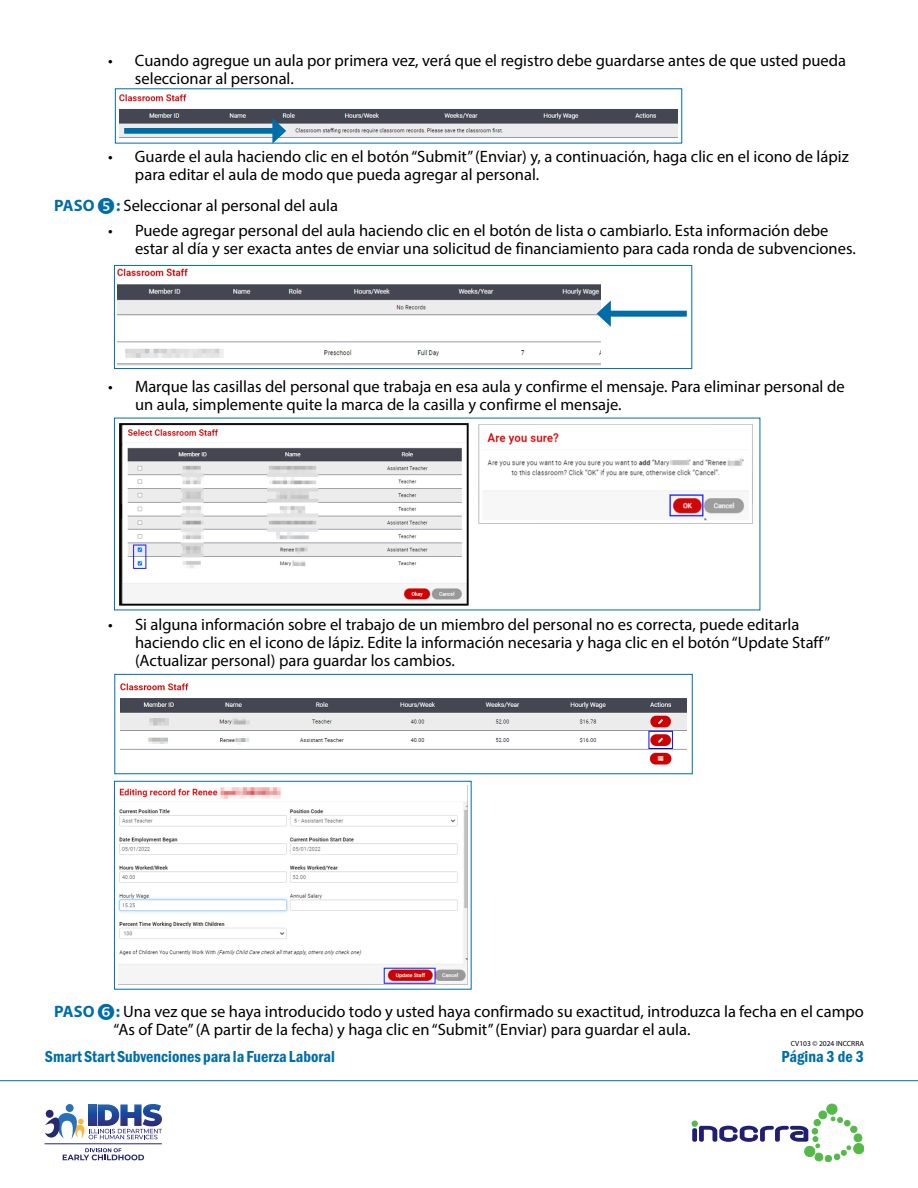
<style>
.page{position:relative;width:918px;height:1188px;background:#fff}
.page>*{position:absolute;margin:0;border:0;box-sizing:border-box;transform-origin:0 0}
.t1{font:16.5px/17.9px "Myriad Pro";color:#000}
.t2{font:16.5px "Franklin Gothic URW Con Dem";color:#006da9}
.t3{font:700 16.5px "Myriad Pro";letter-spacing:.01em;color:#006da9}
.t4{font:7.5px "Myriad Pro";color:#000}
.s1{font-weight:700;color:#006da9}
.s2{font-size:7.35px}
</style>
<div class="page">
<img style="left:119px;top:94px;width:559px;height:44px">
<div style="left:124px;top:128px;width:154px;height:6px;background:#006da9"></div>
<svg style="left:272px;top:118px;width:14px;height:26px"></svg>
<img style="left:118px;top:268px;width:483px;height:48px">
<img style="left:118px;top:341px;width:483px;height:25px">
<div style="left:606px;top:311px;width:81px;height:6px;background:#006da9"></div>
<svg style="left:597px;top:300px;width:14px;height:27px"></svg>
<div style="left:114px;top:265px;width:578px;height:104px;border:1px solid #006da9"></div>
<img style="left:119px;top:424px;width:350px;height:181px">
<img style="left:478px;top:424px;width:275px;height:100px">
<img style="left:120px;top:683px;width:566px;height:82px">
<div style="left:114px;top:674px;width:579px;height:100px;border:1px solid #006da9"></div>
<hr style="left:0;top:1080px;width:918px;height:1px;background:#006da9">
<div style="left:827px;top:1104px;width:10px;height:10px;background:#54b948;border:1px solid #54b948;border-radius:50%"></div>
<div style="left:819px;top:1111px;width:8px;height:8px;background:#54b948;border:1px solid #54b948;border-radius:50%"></div>
<svg style="left:692px;top:1117px;width:172px;height:45px"></svg>
<svg style="left:45px;top:1104px;width:117px;height:36px"></svg>
<svg style="left:63px;top:1148px;width:81px;height:12px"></svg>
<hr style="left:45px;top:1144px;width:117px;height:1px;background:#27296e">
<img style="left:118px;top:785px;width:350px;height:200px">
<div style="left:114px;top:781px;width:358px;height:209px;border:1px solid #006da9"></div>
<p class="t1" style="left:135px;top:52px;width:713px;text-indent:-27px">• Cuando agregue un aula por primera vez, verá que el registro debe guardarse antes de que usted pueda seleccionar al personal.</p>
<p class="t1" style="left:135px;top:147px;width:715px;text-indent:-27px">• Guarde el aula haciendo clic en el botón “Submit” (Enviar) y, a continuación, haga clic en el icono de lápiz para editar el aula de modo que pueda agregar al personal.</p>
<p class="t3" style="left:54px;top:195px;width:42px">PASO</p>
<p class="t1" style="left:116px;top:197px;width:224px"><span class="s1">:</span> Seleccionar al personal del aula</p>
<p class="t1" style="left:135px;top:221px;width:722px;text-indent:-27px">• Puede agregar personal del aula haciendo clic en el botón de lista o cambiarlo. Esta información debe estar al día y ser exacta antes de enviar una solicitud de financiamiento para cada ronda de subvenciones.</p>
<p class="t1" style="left:135px;top:377px;width:711px;text-indent:-27px">• Marque las casillas del personal que trabaja en esa aula y confirme el mensaje. Para eliminar personal de un aula, simplemente quite la marca de la casilla y confirme el mensaje.</p>
<p class="t1" style="left:135px;top:615px;width:697px;text-indent:-27px">• Si alguna información sobre el trabajo de un miembro del personal no es correcta, puede editarla haciendo clic en el icono de lápiz. Edite la información necesaria y haga clic en el botón “Update Staff” (Actualizar personal) para guardar los cambios.</p>
<p class="t3" style="left:54px;top:1001px;width:42px">PASO</p>
<p class="t1" style="left:114px;top:1003px;width:752px"><span class="s1">:</span> Una vez que se haya introducido todo y usted haya confirmado su exactitud, introduzca la fecha en el campo “As of Date” (A partir de la fecha) y haga clic en “Submit” (Enviar) para guardar el aula.</p>
<p class="t4" style="left:791px;top:1039px;width:75px">CV103 © 2024 <span class="s2">INCCRRA</span></p>
<p class="t2" style="left:45px;top:1046px;width:292px">Smart Start Subvenciones para la Fuerza Laboral</p>
<p class="t2" style="left:781px;top:1046px;width:84px">Página 3 de 3</p>
</div>
